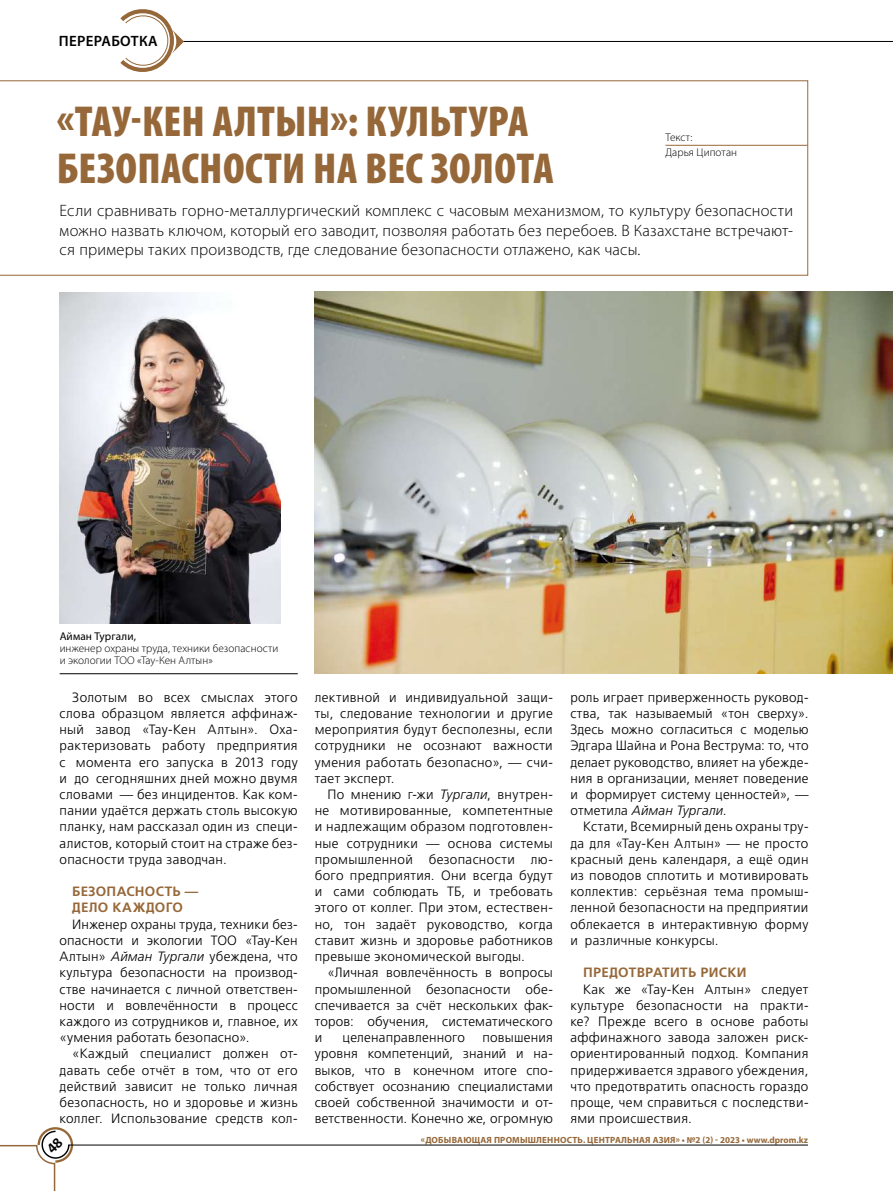
<style>
.page{position:relative;width:893px;height:1191px;background:#fff}
.page>*{position:absolute;margin:0;border:0;box-sizing:border-box;transform-origin:0 0}
.t1{font:900 condensed 43.5px/46.5px "Myriad Pro";letter-spacing:.01em;color:#966839}
.t2{font:300 16.5px/19.8px "Myriad Pro";letter-spacing:.01em;color:#000;text-align:justify}
.t3{font:600 15px "Myriad Pro";letter-spacing:.02em;color:#000}
.t4{font:13.5px/16.2px "AG Foreigner Light C";letter-spacing:.02em;color:#000;text-align:justify}
.t5{font:700 13.5px/16.2px "AG Foreigner Light C";letter-spacing:.02em;color:#966839}
.t6{font:300 11.25px/15px "Myriad Pro";letter-spacing:.005em;color:#000}
.t7{font:11.25px "Myriad Pro";letter-spacing:.01em;color:#000}
.t8{font:700 9px "Myriad Pro";letter-spacing:.02em;color:#966839}
.s1{font-style:italic}
</style>
<div class="page">
<hr style="left:68px;top:1144px;width:740px;height:1px;background:#000">
<svg style="left:0;top:81px;width:808px;height:194px"></svg>
<hr style="left:179px;top:41px;width:714px;height:1px;background:#000">
<svg style="left:120px;top:9px;width:64px;height:63px"></svg>
<hr style="left:665px;top:145px;width:142px;height:1px;background:#966839">
<img style="left:60px;top:292px;width:221px;height:331px">
<hr style="left:60px;top:673px;width:238px;height:1px;background:#000">
<img style="left:315px;top:292px;width:578px;height:381px">
<svg style="left:0;top:1127px;width:73px;height:64px"></svg>
<p class="t3" style="left:59px;top:32px;width:100px">ПЕРЕРАБОТКА</p>
<h1 class="t1" style="left:57px;top:99px;width:499px">«ТАУ-КЕН АЛТЫН»: КУЛЬТУРА<br>БЕЗОПАСНОСТИ НА ВЕС ЗОЛОТА</h1>
<p class="t6" style="left:665px;top:130px;width:73px">Текст:<br>Дарья Ципотан</p>
<p class="t2" style="left:60px;top:201px;width:735px">Если сравнивать горно-металлургический комплекс с часовым механизмом, то культуру безопасности можно назвать ключом, который его заводит, позволяя работать без перебоев. В Казахстане встречают&shy;ся примеры таких производств, где следование безопасности отлажено, как часы.</p>
<p class="t7" style="left:60px;top:629px;width:78px">Айман Тургали,</p>
<p class="t6" style="left:60px;top:642px;width:220px;line-height:12px">инженер охраны труда, техники безопасности и экологии ТОО «Тау-Кен Алтын»</p>
<p class="t4" style="left:60px;top:689px;width:240px;text-indent:13px">Золотым во всех смыслах этого слова образцом является аффинаж&shy;ный завод «Тау-Кен Алтын». Оха&shy;рактеризовать работу предприятия с момента его запуска в 2013 году и до сегодняшних дней можно двумя словами — без инцидентов. Как ком&shy;пании удаётся держать столь высокую планку, нам рассказал один из специ&shy;алистов, который стоит на страже без&shy;опасности труда заводчан.</p>
<p class="t5" style="left:72px;top:883px;width:128px">БЕЗОПАСНОСТЬ —<br>ДЕЛО КАЖДОГО</p>
<p class="t4" style="left:60px;top:916px;width:240px;text-indent:13px">Инженер охраны труда, техники без&shy;опасности и экологии ТОО «Тау-Кен Алтын» <span class="s1">Айман Тургали</span> убеждена, что культура безопасности на производ&shy;стве начинается с личной ответствен&shy;ности и вовлечённости в процесс каждого из сотрудников и, главное, их «умения работать безопасно».</p>
<p class="t4" style="left:60px;top:1045px;width:240px;text-indent:13px">«Каждый специалист должен от&shy;давать себе отчёт в том, что от его действий зависит не только личная безопасность, но и здоровье и жизнь коллег. Использование средств кол-</p>
<p class="t4" style="left:315px;top:689px;width:240px">лективной и индивидуальной защи&shy;ты, следование технологии и другие мероприятия будут бесполезны, если сотрудники не осознают важности умения работать безопасно», — счи&shy;тает эксперт.</p>
<p class="t4" style="left:315px;top:786px;width:240px;text-indent:13px">По мнению г-жи <span class="s1">Тургали</span>, внутрен&shy;не мотивированные, компетентные и надлежащим образом подготовлен&shy;ные сотрудники — основа системы промышленной безопасности лю&shy;бого предприятия. Они всегда будут и сами соблюдать ТБ, и требовать этого от коллег. При этом, естествен&shy;но, тон задаёт руководство, когда ставит жизнь и здоровье работников превыше экономической выгоды.</p>
<p class="t4" style="left:315px;top:964px;width:240px;text-indent:13px">«Личная вовлечённость в вопросы промышленной безопасности обе&shy;спечивается за счёт нескольких фак&shy;торов: обучения, систематического и</p>
<p class="t4" style="left:315px;top:1029px;width:240px;text-indent:168px">повышения уровня компетенций, знаний и на&shy;выков, что в конечном итоге спо&shy;собствует осознанию специалистами своей собственной значимости и от&shy;ветственности. Конечно же, огромную</p>
<p class="t4" style="left:343px;top:1029px;width:124px">целенаправленного</p>
<p class="t4" style="left:570px;top:689px;width:240px">роль играет приверженность руковод&shy;ства, так называемый «тон сверху».<br>Здесь можно согласиться с моделью Эдгара Шайна и Рона Веструма: то, что делает руководство, влияет на убежде&shy;ния в организации, меняет поведение и формирует систему ценностей», — отметила <span class="s1">Айман Тургали</span>.</p>
<p class="t4" style="left:570px;top:819px;width:240px;text-indent:13px">Кстати, Всемирный день охраны тру&shy;да для «Тау-Кен Алтын» — не просто красный день календаря, а ещё один из поводов сплотить и мотивировать коллектив: серьёзная тема промыш&shy;ленной безопасности на предприятии облекается в интерактивную форму и различные конкурсы.</p>
<p class="t5" style="left:583px;top:964px;width:165px">ПРЕДОТВРАТИТЬ РИСКИ</p>
<p class="t4" style="left:570px;top:981px;width:240px;text-indent:13px">Как же «Тау-Кен Алтын» следует культуре безопасности на практи&shy;ке? Прежде всего в основе работы аффинажного завода заложен риск&shy;ориентированный подход. Компания придерживается здравого убеждения, что предотвратить опасность гораздо проще, чем справиться с последстви&shy;ями происшествия.</p>
<p class="t8" style="left:421px;top:1134px;width:388px">«ДОБЫВАЮЩАЯ ПРОМЫШЛЕННОСТЬ. ЦЕНТРАЛЬНАЯ АЗИЯ» • №2 (2) - 2023 • www.dprom.kz</p>
</div>
